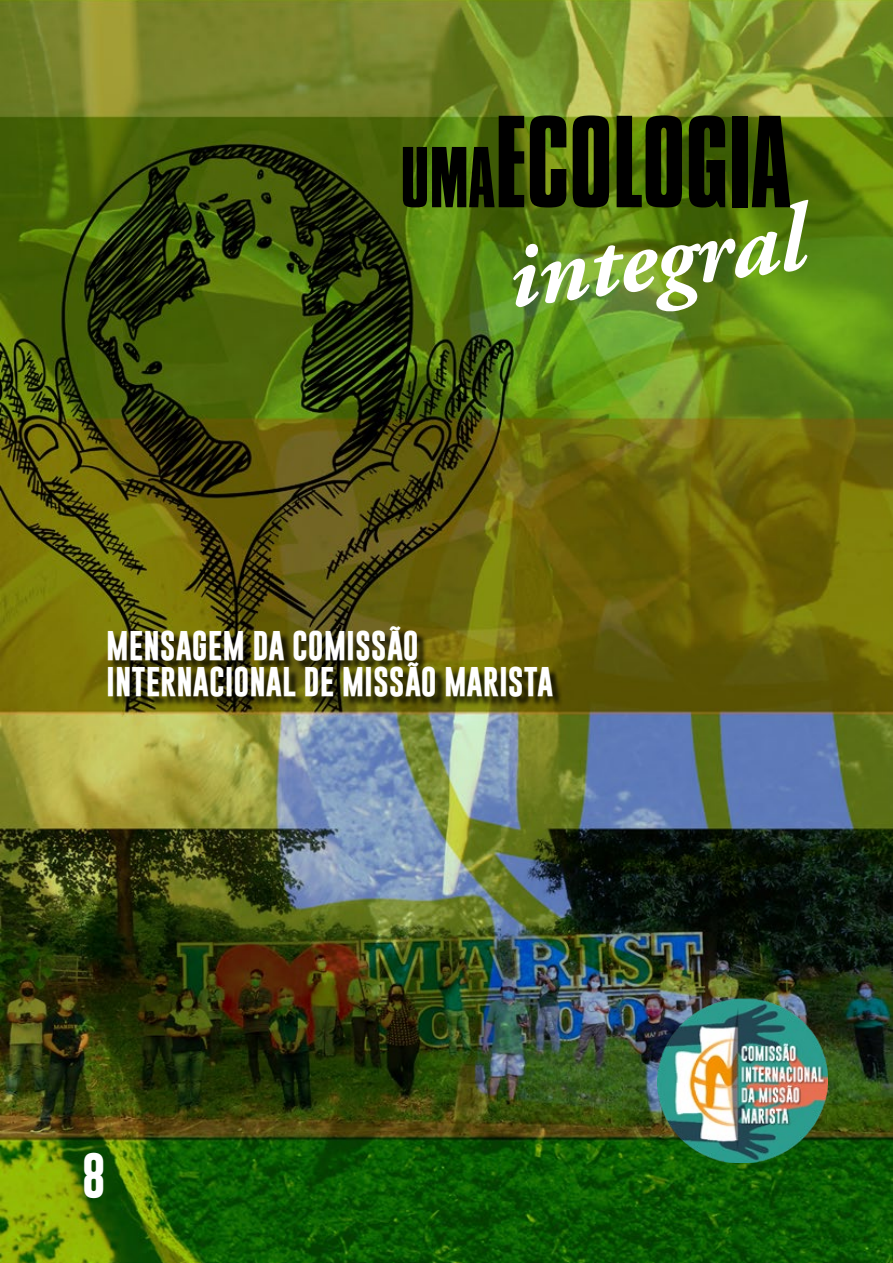
<style>
.page{position:relative;width:893px;height:1263px;background:#fff}
.page>*{position:absolute;margin:0;border:0;box-sizing:border-box;transform-origin:0 0}
.t1{font:136.5px "Compacta";color:#000}
.t2{font:italic 700 94.5px "Adobe Garamond Pro";color:#fff}
.t3{font:700 45px "Gobold";color:#fff}
.t4{font:700 30px/36px "Gobold";color:#fff}
.s1{font-size:90px}
</style>
<div class="page">
<img style="left:0;top:0;width:893px;height:1263px">
<div style="left:109px;top:627px;width:454px;height:80px;background:#000;opacity:.75"></div>
<img style="left:658px;top:996px;width:170px;height:166px">
<h1 class="t1" style="left:401px;top:89px;width:391px"><span class="s1">UMA</span>ECOLOGIA</h1>
<h2 class="t2" style="left:501px;top:222px;width:300px;rotate:-7deg">integral</h2>
<p class="t4" style="left:106px;top:628px;width:448px">MENSAGEM DA COMISSÃO<br>INTERNACIONAL DE MISSÃO MARISTA</p>
<h3 class="t3" style="left:82px;top:1146px;width:26px">8</h3>
</div>
